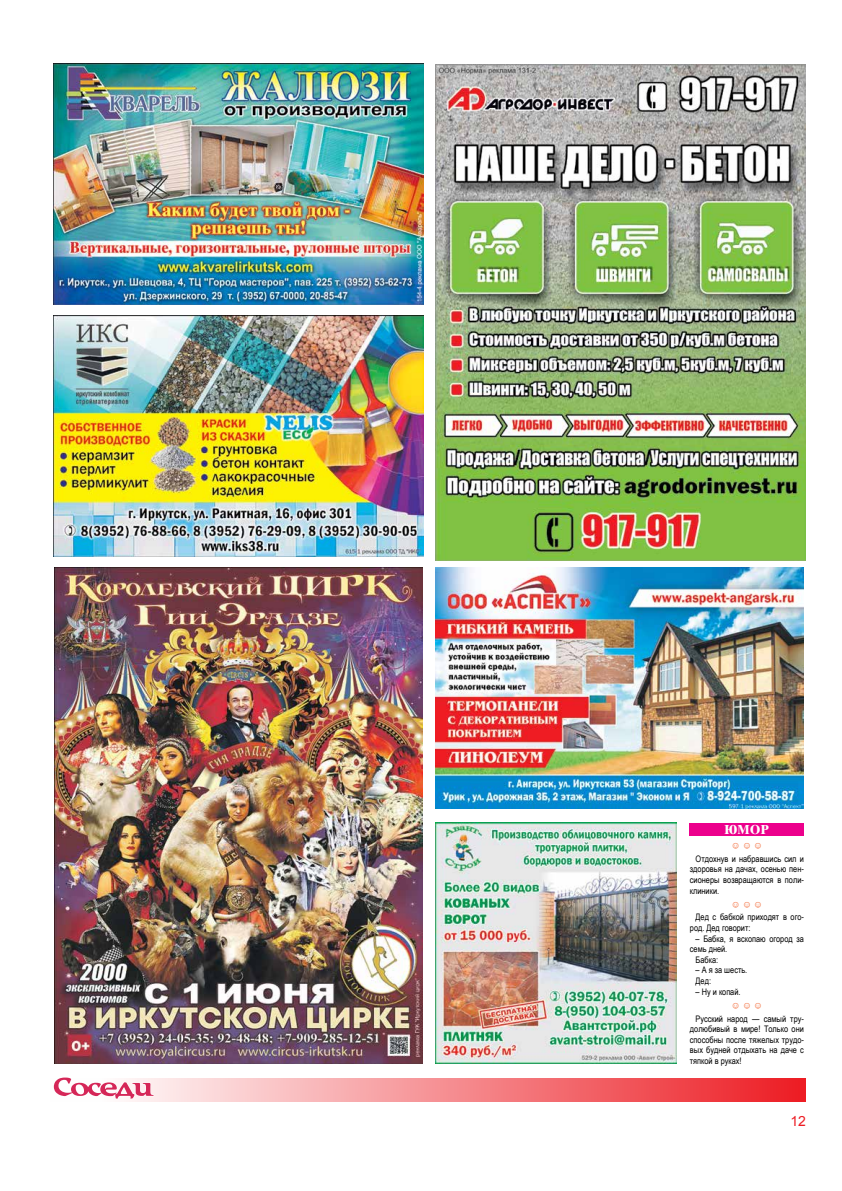
<style>
.page{position:relative;width:842px;height:1191px;background:#fff}
.page>*{position:absolute;margin:0;border:0;box-sizing:border-box;transform-origin:0 0}
.t1{font:14px "Arial";color:#ed1d24}
.t2{font:700 13px "Times Ten Cyr";color:#fff}
.t3{font:9px/10.6px "Arial Narrow";color:#000;text-align:justify}
.t4{font:9px "Arial Narrow";color:#f15a22}
</style>
<div class="page">
<svg style="left:129px;top:1078px;width:676px;height:23px;background:#f48488"></svg>
<svg style="left:53px;top:1077px;width:101px;height:22px"></svg>
<div style="left:689px;top:823px;width:114px;height:13px;background:#ec008c"></div>
<img style="left:54px;top:64px;width:369px;height:241px">
<img style="left:54px;top:568px;width:369px;height:496px">
<img style="left:54px;top:316px;width:369px;height:241px">
<img style="left:436px;top:823px;width:241px;height:241px">
<img style="left:435px;top:568px;width:369px;height:240px">
<img style="left:436px;top:64px;width:369px;height:496px">
<h2 class="t2" style="left:724px;top:821px;width:46px">ЮМОР</h2>
<p class="t4" style="left:731px;top:838px;width:33px">☺ ☺ ☺</p>
<p class="t3" style="left:690px;top:853px;width:116px;text-indent:6px">Отдохнув и набравшись сил и здоровья на дачах, осенью пен&shy;сионеры возвращаются в поли&shy;клиники.</p>
<p class="t4" style="left:731px;top:897px;width:33px">☺ ☺ ☺</p>
<p class="t3" style="left:690px;top:911px;width:116px;text-indent:6px">Дед с бабкой приходят в ого&shy;род. Дед говорит:</p>
<p class="t3" style="left:696px;top:932px;width:110px">– Бабка, я вскопаю огород за</p>
<p class="t3" style="left:690px;top:943px;width:39px">семь дней.</p>
<p class="t3" style="left:696px;top:954px;width:24px">Бабка:</p>
<p class="t3" style="left:696px;top:964px;width:53px">– А я за шесть.<br>Дед:</p>
<p class="t3" style="left:696px;top:986px;width:46px">– Ну и копай.</p>
<p class="t4" style="left:731px;top:998px;width:33px">☺ ☺ ☺</p>
<p class="t3" style="left:690px;top:1012px;width:116px;text-indent:6px">Русский народ — самый тру&shy;долюбивый в мире! Только они способны после тяжелых трудо&shy;вых будней отдыхать на даче с тяпкой в руках!</p>
<h1 class="t1" style="left:790px;top:1112px;width:17px">12</h1>
</div>
